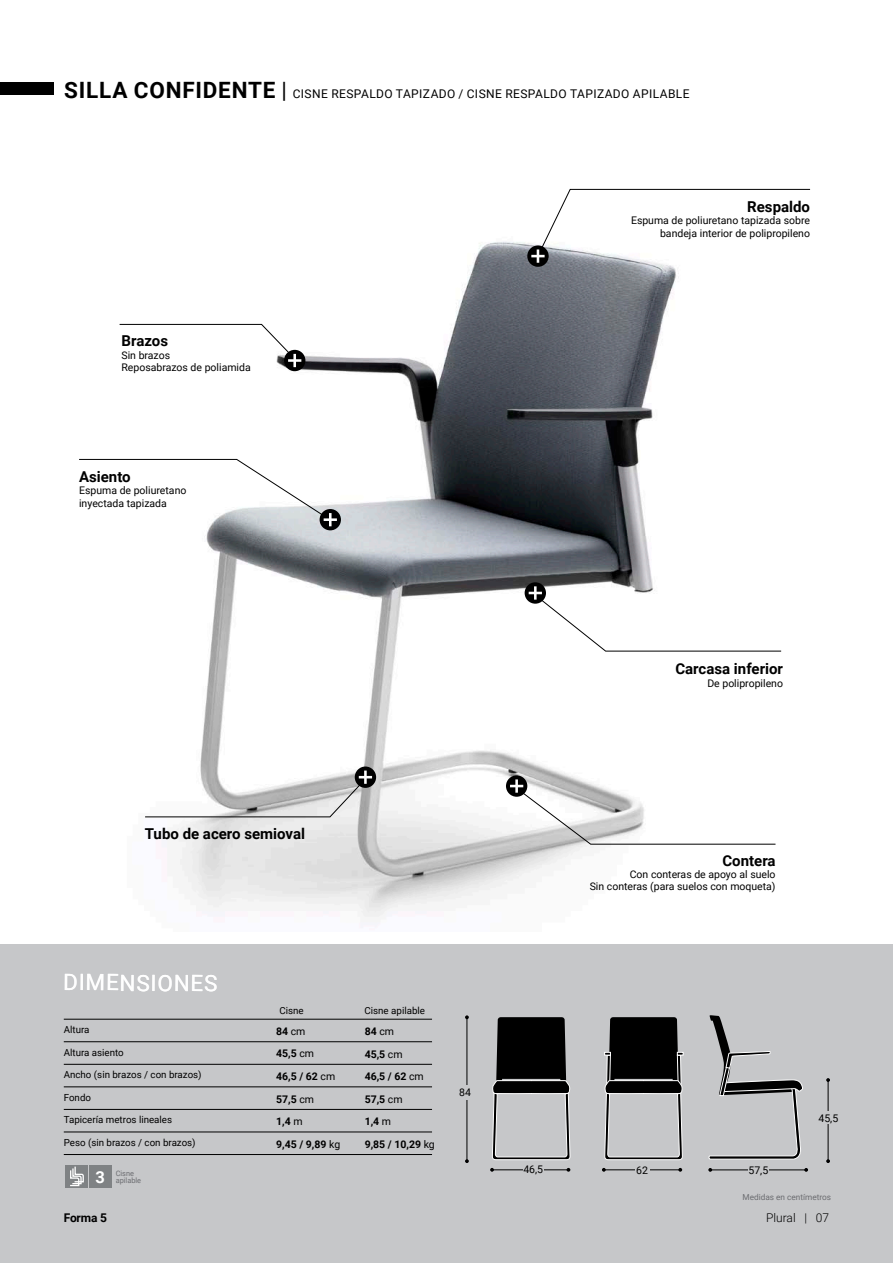
<style>
.page{position:relative;width:893px;height:1263px;background:#fff}
.page>*{position:absolute;margin:0;border:0;box-sizing:border-box;transform-origin:0 0}
.t1{font:22.5px "Roboto";color:#fff}
.t2{font:700 16.5px "Roboto";color:#fff}
.t3{font:700 15px "Roboto";color:#000}
.t4{font:12px "Roboto";letter-spacing:.035em;color:#000}
.t5{font:300 12px "Roboto";color:#000}
.t6{font:700 12px "Roboto";letter-spacing:-.015em;color:#000}
.t7{font:10.5px/12.6px "Roboto";color:#000;text-align:right}
.t8{font:700 10.5px/22.5px "Roboto";color:#000}
.t9{font:9.75px "Roboto";color:#000}
.t10{font:8.25px "Roboto";color:#6c6d71}
.t11{font:7.5px/7.5px "Roboto";color:#6c6d71}
.s1{font-weight:700;font-size:22.5px}
.s2{font-size:22.5px}
.s3{font-weight:400}
</style>
<div class="page">
<img style="left:113px;top:188px;width:697px;height:729px">
<div style="left:0;top:944px;width:893px;height:319px;background:#c6c7c9"></div>
<svg style="left:709px;top:1015px;width:94px;height:144px"></svg>
<svg style="left:604px;top:1017px;width:79px;height:143px"></svg>
<svg style="left:492px;top:1017px;width:78px;height:143px"></svg>
<svg style="left:465px;top:1015px;width:4px;height:4px"></svg>
<svg style="left:465px;top:1159px;width:4px;height:4px"></svg>
<hr style="left:467px;top:1017px;width:1px;height:144px;background:#000">
<svg style="left:826px;top:1078px;width:4px;height:4px"></svg>
<svg style="left:826px;top:1159px;width:4px;height:4px"></svg>
<hr style="left:828px;top:1080px;width:1px;height:81px;background:#000">
<svg style="left:490px;top:1168px;width:4px;height:4px"></svg>
<hr style="left:492px;top:1169px;width:76px;height:1px;background:#000">
<svg style="left:602px;top:1168px;width:4px;height:4px"></svg>
<svg style="left:678px;top:1168px;width:4px;height:4px"></svg>
<hr style="left:604px;top:1169px;width:76px;height:1px;background:#000">
<svg style="left:708px;top:1168px;width:4px;height:4px"></svg>
<svg style="left:804px;top:1168px;width:4px;height:4px"></svg>
<hr style="left:710px;top:1170px;width:96px;height:1px;background:#000">
<div style="left:459px;top:1085px;width:12px;height:14px;background:#c6c7c9"></div>
<div style="left:818px;top:1112px;width:21px;height:12px;background:#c6c7c9"></div>
<div style="left:523px;top:1164px;width:21px;height:11px;background:#c6c7c9"></div>
<div style="left:635px;top:1164px;width:14px;height:11px;background:#c6c7c9"></div>
<div style="left:748px;top:1166px;width:21px;height:9px;background:#c6c7c9"></div>
<div style="left:89px;top:1165px;width:22px;height:22px;background:#7f8284"></div>
<div style="left:65px;top:1165px;width:23px;height:22px;background:#7f8284"></div>
<svg style="left:70px;top:1166px;width:14px;height:21px"></svg>
<svg style="left:355px;top:766px;width:21px;height:22px"></svg>
<svg style="left:144px;top:772px;width:228px;height:46px"></svg>
<hr style="left:364px;top:770px;width:3px;height:14px;background:#fff">
<svg style="left:506px;top:775px;width:21px;height:22px"></svg>
<svg style="left:510px;top:785px;width:266px;height:60px"></svg>
<hr style="left:515px;top:779px;width:3px;height:14px;background:#fff">
<div style="left:320px;top:509px;width:21px;height:21px;background:#000;border-radius:50%"></div>
<svg style="left:79px;top:459px;width:259px;height:67px"></svg>
<svg style="left:527px;top:245px;width:22px;height:22px"></svg>
<svg style="left:531px;top:189px;width:280px;height:74px"></svg>
<div style="left:284px;top:350px;width:21px;height:21px;background:#000;border-radius:50%"></div>
<svg style="left:119px;top:324px;width:182px;height:43px"></svg>
<div style="left:525px;top:582px;width:21px;height:22px;background:#000;border-radius:50%"></div>
<svg style="left:529px;top:592px;width:253px;height:60px"></svg>
<hr style="left:534px;top:586px;width:3px;height:14px;background:#fff">
<div style="left:0;top:82px;width:53px;height:13px;background:#000"></div>
<hr style="left:64px;top:1041px;width:368px;height:1px;background:#000">
<hr style="left:64px;top:1064px;width:368px;height:1px;background:#000">
<hr style="left:64px;top:1086px;width:368px;height:1px;background:#000">
<hr style="left:64px;top:1109px;width:368px;height:1px;background:#000">
<hr style="left:64px;top:1132px;width:368px;height:1px;background:#000">
<hr style="left:64px;top:1154px;width:368px;height:1px;background:#000">
<hr style="left:64px;top:1019px;width:368px;height:1px;background:#000">
<p class="t4" style="left:64px;top:85px;width:627px"><span class="s1">SILLA CONFIDENTE</span> <span class="s2">|</span> CISNE RESPALDO TAPIZADO / CISNE RESPALDO TAPIZADO APILABLE</p>
<h3 class="t3" style="left:122px;top:330px;width:48px">Brazos</h3>
<p class="t7" style="left:122px;top:348px;width:131px;text-align:left">Sin brazos<br>Reposabrazos de poliamida</p>
<h3 class="t3" style="left:79px;top:466px;width:53px">Asiento</h3>
<p class="t7" style="left:79px;top:484px;width:109px;text-align:left">Espuma de poliuretano inyectada tapizada</p>
<h3 class="t3" style="left:747px;top:196px;width:64px">Respaldo</h3>
<p class="t7" style="left:631px;top:214px;width:181px">Espuma de poliuretano tapizada sobre bandeja interior de polipropileno</p>
<h3 class="t3" style="left:675px;top:658px;width:109px">Carcasa inferior</h3>
<p class="t7" style="left:707px;top:676px;width:77px">De polipropileno</p>
<h3 class="t3" style="left:145px;top:824px;width:162px">Tubo de acero semioval</h3>
<h1 class="t1" style="left:64px;top:966px;width:156px;rotate:1deg">DIMENSIONES</h1>
<p class="t9" style="left:64px;top:1023px;width:27px">Altura</p>
<p class="t9" style="left:64px;top:1046px;width:62px">Altura asiento</p>
<p class="t9" style="left:64px;top:1068px;width:139px">Ancho (sin brazos / con brazos)</p>
<p class="t9" style="left:64px;top:1091px;width:29px">Fondo</p>
<p class="t9" style="left:64px;top:1113px;width:110px">Tapicería metros lineales</p>
<p class="t9" style="left:64px;top:1136px;width:133px">Peso (sin brazos / con brazos)</p>
<h2 class="t2" style="left:95px;top:1165px;width:11px">3</h2>
<p class="t11" style="left:116px;top:1169px;width:27px">Cisne apilable</p>
<p class="t9" style="left:279px;top:1003px;width:26px">Cisne</p>
<p class="t9" style="left:364px;top:1003px;width:62px">Cisne apilable</p>
<p class="t8" style="left:276px;top:1019px;width:66px">84 <span class="s3">cm<br></span>45,5 <span class="s3">cm<br></span>46,5 / 62 <span class="s3">cm<br></span>57,5 <span class="s3">cm<br></span>1,4 <span class="s3">m<br></span>9,45 / 9,89 <span class="s3">kg</span></p>
<p class="t8" style="left:365px;top:1019px;width:72px">84 <span class="s3">cm<br></span>45,5 <span class="s3">cm<br></span>46,5 / 62 <span class="s3">cm<br></span>57,5 <span class="s3">cm<br></span>1,4 <span class="s3">m<br></span>9,85 / 10,29 <span class="s3">kg</span></p>
<p class="t7" style="left:459px;top:1086px;width:13px">84</p>
<h3 class="t3" style="left:722px;top:850px;width:55px">Contera</h3>
<p class="t7" style="left:590px;top:868px;width:187px;line-height:12px">Con conteras de apoyo al suelo<br>Sin conteras (para suelos con moqueta)</p>
<p class="t7" style="left:523px;top:1163px;width:21px">46,5</p>
<p class="t7" style="left:636px;top:1163px;width:13px">62</p>
<p class="t7" style="left:748px;top:1164px;width:21px">57,5</p>
<p class="t7" style="left:818px;top:1111px;width:21px">45,5</p>
<p class="t10" style="left:742px;top:1191px;width:90px">Medidas en centímetros</p>
<p class="t6" style="left:64px;top:1209px;width:45px">Forma 5</p>
<p class="t5" style="left:766px;top:1209px;width:65px">Plural | 07</p>
</div>
